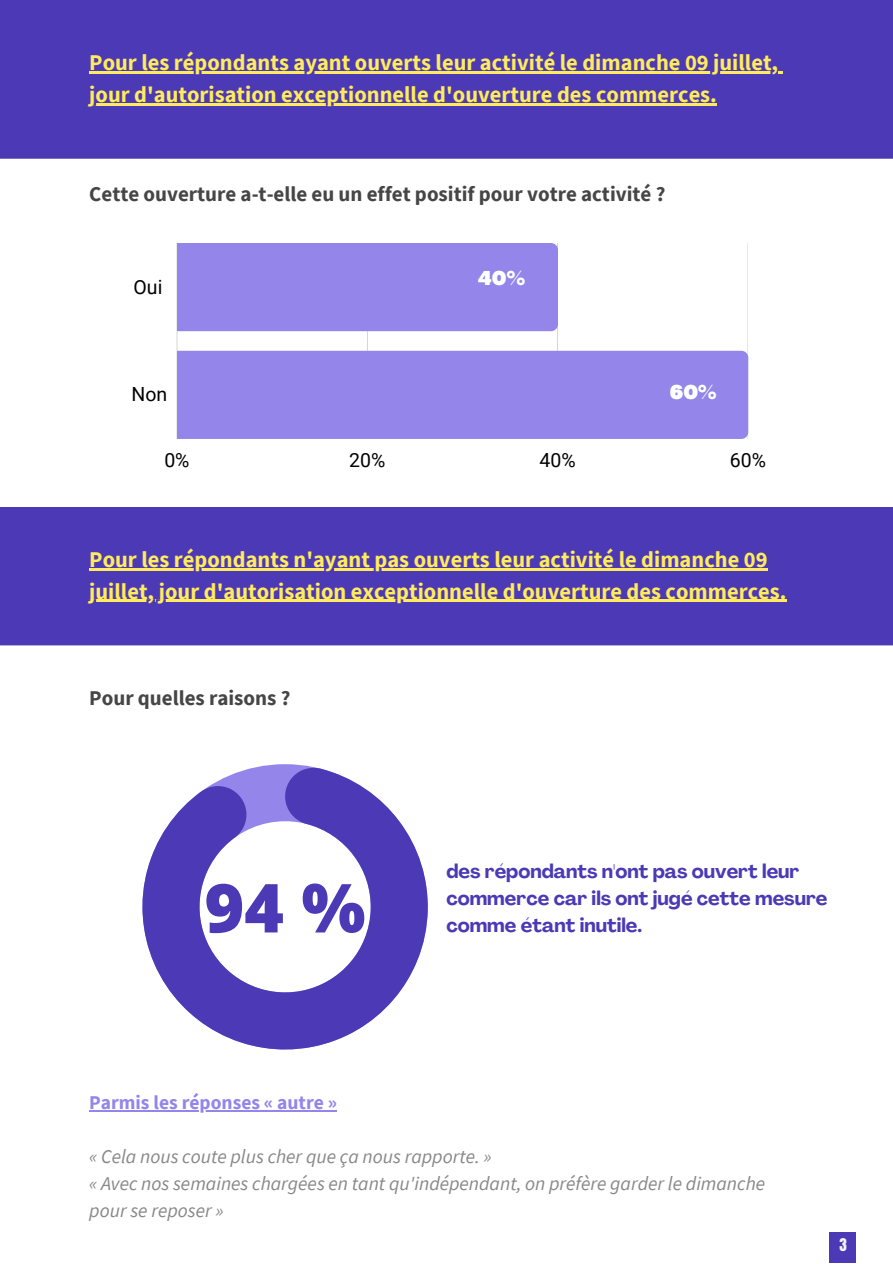
<style>
.page{position:relative;width:893px;height:1264px;background:#fff}
.page>*{position:absolute;margin:0;border:0;box-sizing:border-box;transform-origin:0 0}
.t1{font:800 67.65px "Open Sans";color:#4b39b5}
.t2{font:700 22.5px/31.5px "Source Sans Pro";color:#ffeb5b}
.t3{font:700 21px "Source Sans Pro";color:#464646}
.t4{font:italic 19.5px/27px "Source Sans Pro";color:#888789}
.t5{font:700 19.5px/27px "Agrandir";color:#4b39b5}
.t6{font:700 19.5px "Source Sans Pro";color:#9385ea}
.t7{font:19.5px "Roboto";color:#000}
.t8{font:900 19.5px "Agrandir";color:#fff}
.t9{font:15px "Anton";color:#f4f6fc}
</style>
<div class="page">
<div style="left:0;top:0;width:892px;height:158px;background:#4b39b5"></div>
<hr style="left:89px;top:71px;width:689px;height:3px;background:#ffeb5b">
<svg style="left:778px;top:71px;width:4px;height:3px"></svg>
<hr style="left:89px;top:103px;width:628px;height:2px;background:#ffeb5b">
<svg style="left:177px;top:243px;width:571px;height:108px"></svg>
<div style="left:177px;top:243px;width:381px;height:88px;background:#9385ea"></div>
<div style="left:177px;top:351px;width:571px;height:88px;background:#9385ea"></div>
<hr style="left:89px;top:1110px;width:248px;height:1px;background:#9385ea">
<div style="left:829px;top:1231px;width:27px;height:31px;background:#4b39b5"></div>
<div style="left:0;top:507px;width:892px;height:138px;background:#4b39b5"></div>
<hr style="left:89px;top:568px;width:678px;height:2px;background:#ffeb5b">
<hr style="left:89px;top:599px;width:697px;height:3px;background:#ffeb5b">
<svg style="left:142px;top:766px;width:286px;height:283px"></svg>
<p class="t2" style="left:89px;top:47px;width:690px">Pour les répondants ayant ouverts leur activité le dimanche 09 juillet, jour d'autorisation exceptionnelle d'ouverture des commerces.</p>
<p class="t3" style="left:89px;top:179px;width:577px">Cette ouverture a-t-elle eu un effet positif pour votre activité ?</p>
<p class="t7" style="left:133px;top:273px;width:30px">Oui</p>
<p class="t7" style="left:131px;top:381px;width:37px">Non</p>
<p class="t8" style="left:478px;top:266px;width:48px">40%</p>
<p class="t8" style="left:670px;top:379px;width:48px">60%</p>
<p class="t7" style="left:164px;top:446px;width:27px">0%</p>
<p class="t7" style="left:349px;top:446px;width:38px">20%</p>
<p class="t7" style="left:539px;top:446px;width:38px">40%</p>
<p class="t7" style="left:729px;top:446px;width:38px">60%</p>
<p class="t2" style="left:89px;top:543px;width:698px">Pour les répondants n'ayant pas ouverts leur activité le dimanche 09 juillet, jour d'autorisation exceptionnelle d'ouverture des commerces.</p>
<p class="t3" style="left:89px;top:684px;width:203px">Pour quelles raisons ?</p>
<h1 class="t1" style="left:205px;top:856px;width:162px">94 %</h1>
<p class="t5" style="left:446px;top:857px;width:382px">des répondants n'ont pas ouvert leur commerce car ils ont jugé cette mesure comme étant inutile.</p>
<p class="t6" style="left:89px;top:1089px;width:249px">Parmis les réponses « autre »</p>
<p class="t4" style="left:89px;top:1142px;width:677px">« Cela nous coute plus cher que ça nous rapporte. »<br>« Avec nos semaines chargées en tant qu'indépendant, on préfère garder le dimanche pour se reposer »</p>
<p class="t9" style="left:839px;top:1237px;width:9px">3</p>
</div>
